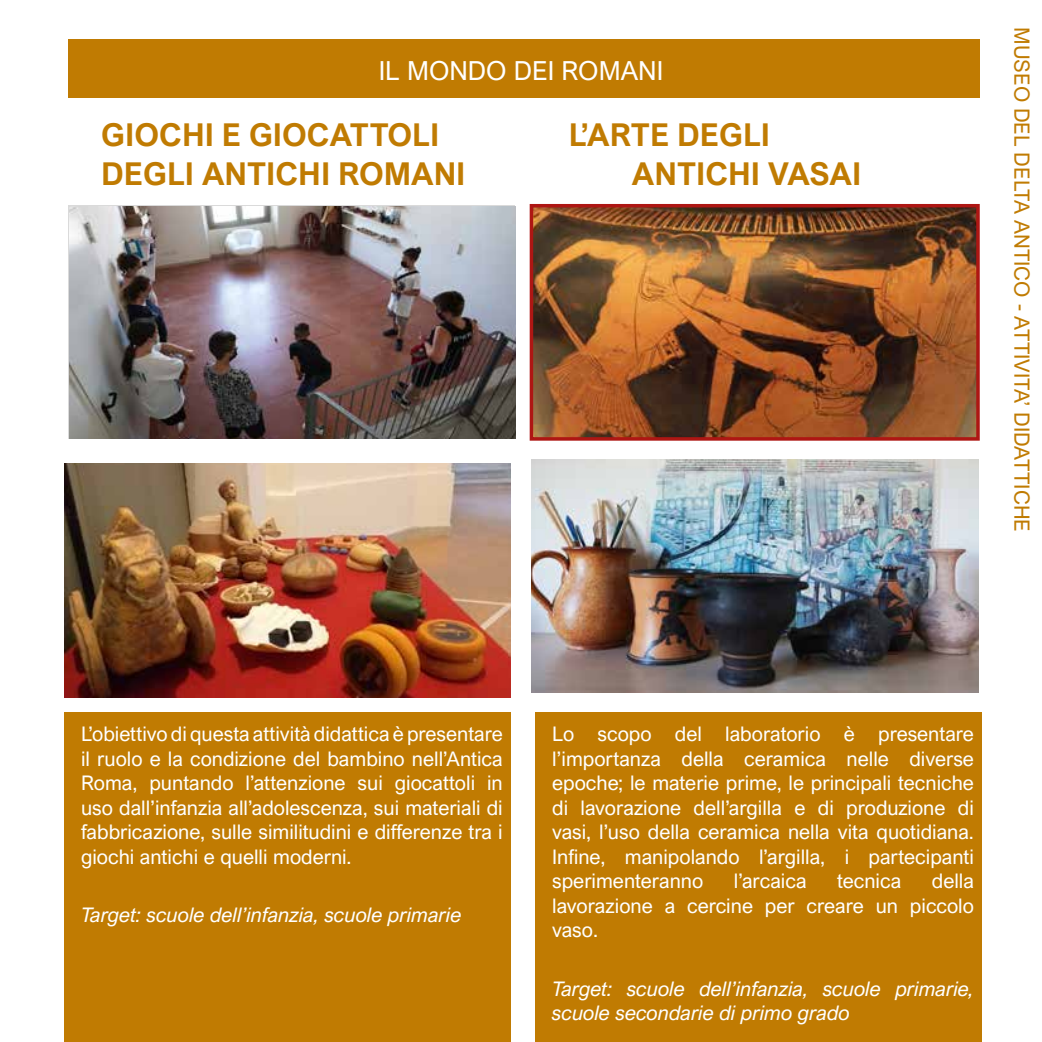
<style>
.page{position:relative;width:1042px;height:1042px;background:#fff}
.page>*{position:absolute;margin:0;border:0;box-sizing:border-box;transform-origin:0 0}
.t1{font:700 31.5px/38.5px "Arial Nova";color:#c07b02}
.t2{font:26.25px "Arial Nova";color:#fff}
.t3{font:21px "Arial Nova";color:#c07b02}
.t4{font:20.12px/24.5px "Arial Nova";color:#fff;text-align:justify}
.t5{font:italic 20.12px/24.5px "Arial Nova";color:#fff}
</style>
<div class="page">
<div style="left:536px;top:712px;width:446px;height:330px;background:#c07b02"></div>
<div style="left:64px;top:712px;width:447px;height:330px;background:#c07b02"></div>
<img style="left:69px;top:206px;width:446px;height:233px">
<img style="left:64px;top:464px;width:447px;height:233px">
<img style="left:535px;top:209px;width:440px;height:227px">
<div style="left:530px;top:204px;width:450px;height:237px;border:4px solid #ae1613"></div>
<img style="left:531px;top:460px;width:447px;height:233px">
<div style="left:69px;top:40px;width:911px;height:58px;background:#c07b02"></div>
<h2 class="t2" style="left:379px;top:56px;width:286px">IL MONDO DEI ROMANI</h2>
<h1 class="t1" style="left:101px;top:115px;width:366px">GIOCHI E GIOCATTOLI<br>DEGLI ANTICHI ROMANI</h1>
<h1 class="t1" style="left:632px;top:115px;width:231px;text-indent:-63px">L’ARTE DEGLI<br>ANTICHI VASAI</h1>
<p class="t3" style="left:1034px;top:27px;width:506px;rotate:90deg">MUSEO DEL DELTA ANTICO - ATTIVITA’ DIDATTICHE</p>
<p class="t4" style="left:81px;top:721px;width:423px">L’obiettivo di questa attività didattica è presentare il ruolo e la condizione del bambino nell’Antica Roma, puntando l’attenzione sui giocattoli in uso dall’infanzia all’adolescenza, sui materiali di fabbricazione, sulle similitudini e differenze tra i giochi antichi e quelli moderni.</p>
<p class="t5" style="left:81px;top:903px;width:382px">Target: scuole dell’infanzia, scuole primarie</p>
<p class="t4" style="left:552px;top:721px;width:423px">Lo scopo del laboratorio è presentare l’importanza della ceramica nelle diverse epoche; le materie prime, le principali tecniche di lavorazione dell’argilla e di produzione di vasi, l’uso della ceramica nella vita quotidiana.<br>Infine, manipolando l’argilla, i partecipanti sperimenteranno</p>
<p class="t4" style="left:552px;top:868px;width:423px;text-indent:380px">della lavorazione a cercine per creare un piccolo vaso.</p>
<p class="t4" style="left:734px;top:868px;width:74px">l’arcaica</p>
<p class="t4" style="left:837px;top:868px;width:66px">tecnica</p>
<p class="t5" style="left:552px;top:976px;width:423px">Target: scuole dell’infanzia, scuole primarie, scuole secondarie di primo grado</p>
</div>
